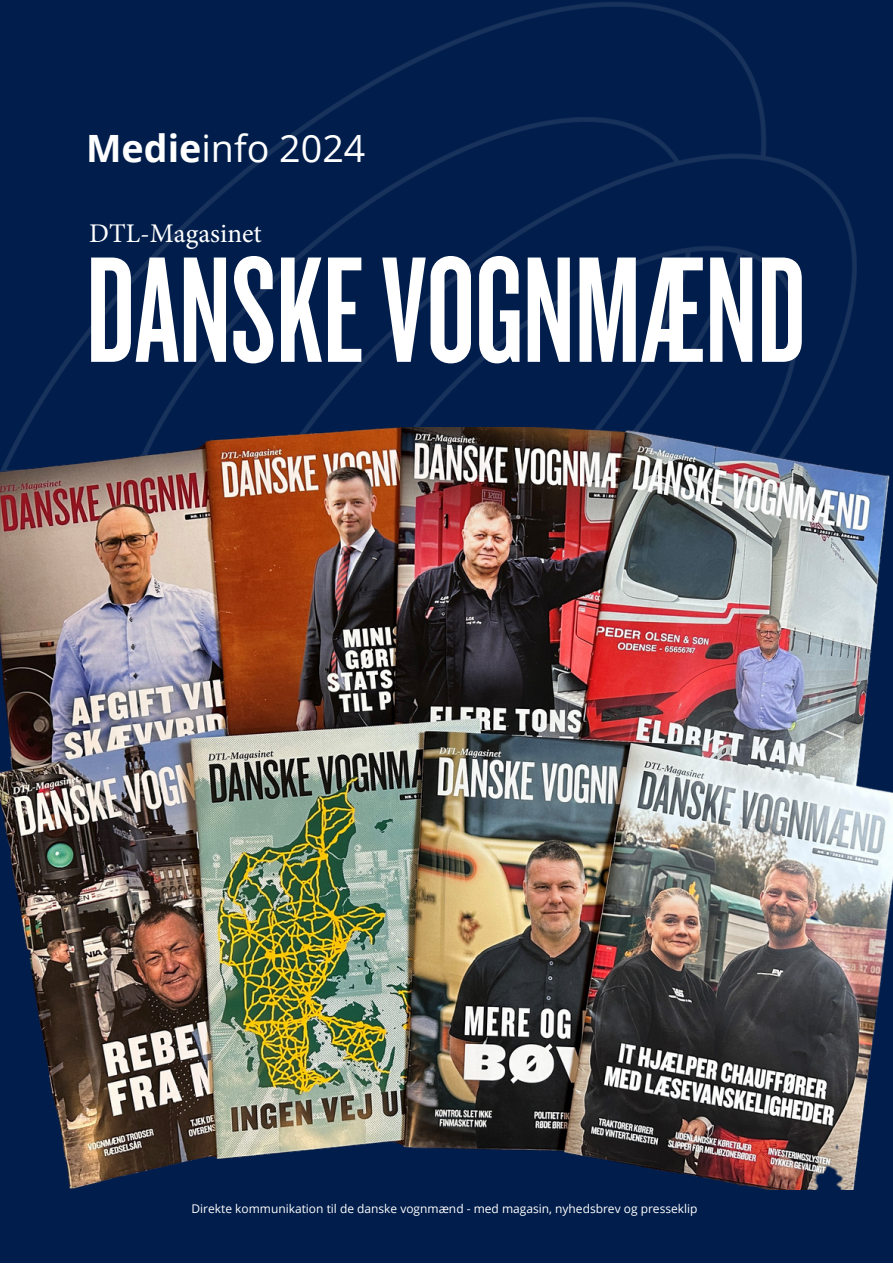
<style>
.page{position:relative;width:893px;height:1264px;background:#fff}
.page>*{position:absolute;margin:0;border:0;box-sizing:border-box;transform-origin:0 0}
.t1{font:156.6px "Knockout HTF47 Bantamweight";color:#fff}
.t2{font:37.65px "Open Sans";color:#fff}
.t3{font:27px "Minion Pro";color:#fff}
.t4{font:12px "Open Sans";color:#fff}
.s1{font-weight:700}
</style>
<div class="page">
<div style="left:0;top:0;width:892px;height:1262px;background:#001d4b"></div>
<img style="left:22px;top:2px;width:835px;height:426px">
<img style="left:0;top:428px;width:892px;height:761px">
<p class="t2" style="left:86px;top:122px;width:281px"><span class="s1">Medie</span>info 2024</p>
<p class="t3" style="left:89px;top:222px;width:174px">DTL-Magasinet</p>
<p class="t1" style="left:86px;top:232px;width:721px">DANSKEVOGNMÆND</p>
<p class="t4" style="left:191px;top:1200px;width:507px">Direkte kommunikation til de danske vognmænd - med magasin, nyhedsbrev og presseklip</p>
</div>
